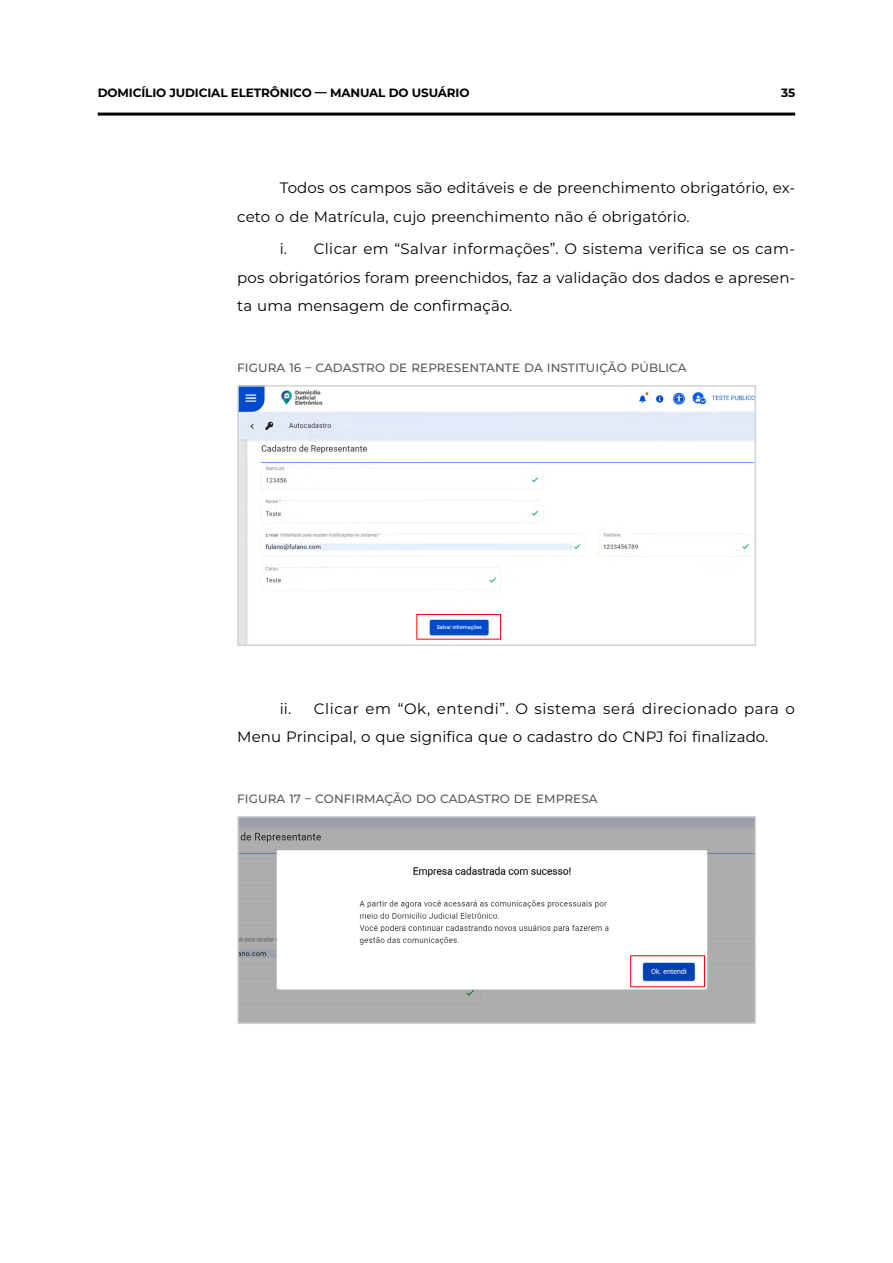
<style>
.page{position:relative;width:893px;height:1263px;background:#fff}
.page>*{position:absolute;margin:0;border:0;box-sizing:border-box;transform-origin:0 0}
.t1{font:15px/28.5px "Montserrat";letter-spacing:.01em;color:#000}
.t2{font:500 12px "Montserrat";letter-spacing:.01em;color:#58595b}
.t3{font:700 12px "Montserrat";letter-spacing:-.01em;color:#000}
</style>
<div class="page">
<hr style="left:98px;top:113px;width:697px;height:3px;background:#000">
<img style="left:240px;top:388px;width:513px;height:255px">
<div style="left:416px;top:614px;width:85px;height:26px;border:1px solid #f00"></div>
<div style="left:237px;top:385px;width:519px;height:261px;border:2px solid #d1d3d4"></div>
<img style="left:240px;top:819px;width:513px;height:202px">
<div style="left:630px;top:955px;width:75px;height:32px;border:1px solid #f00"></div>
<div style="left:237px;top:816px;width:519px;height:208px;border:2px solid #d1d3d4"></div>
<p class="t3" style="left:98px;top:84px;width:373px">DOMICÍLIO JUDICIAL ELETRÔNICO — MANUAL DO USUÁRIO</p>
<p class="t3" style="left:781px;top:84px;width:16px">35</p>
<p class="t1" style="left:237px;top:173px;width:559px;text-indent:43px">Todos os campos são editáveis e de preenchimento obrigatório, ex&shy;ceto o de Matrícula, cujo preenchimento não é obrigatório.</p>
<p class="t1" style="left:237px;top:234px;width:559px;text-align:justify;text-indent:43px">i. Clicar em “Salvar informações”. O sistema verifica se os cam&shy;pos obrigatórios foram preenchidos, faz a validação dos dados e apresen&shy;ta uma mensagem de confirmação.</p>
<p class="t2" style="left:237px;top:360px;width:451px">FIGURA 16 – CADASTRO DE REPRESENTANTE DA I NSTITUI ÇÃO PÚBLI CA</p>
<p class="t1" style="left:237px;top:694px;width:559px;text-indent:43px">ii. Clicar em “Ok, entendi”. O sistema será direcionado para o<br>Menu Principal, o que significa que o cadastro do CNPJ foi finalizado.</p>
<p class="t2" style="left:237px;top:791px;width:362px">FIGURA 17 – CONFIRMAÇÃO DO CADASTRO DE EMPRESA</p>
</div>
